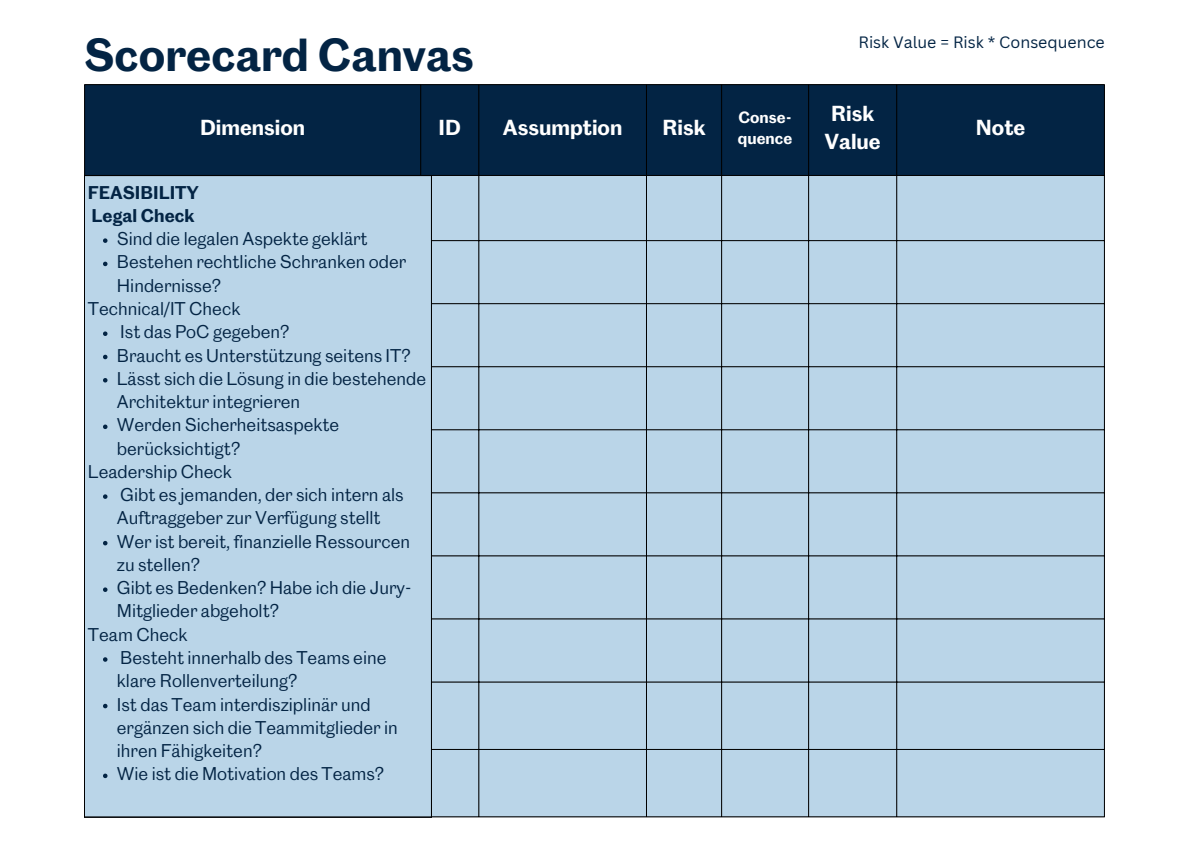
<style>
.page{position:relative;width:1191px;height:843px;background:#fff}
.page>*{position:absolute;margin:0;border:0;box-sizing:border-box;transform-origin:0 0}
.t1{font:600 42.6px "Caslon Doric";color:#032444}
.t2{font:600 20px/27.8px "Caslon Doric";color:#fff;text-align:center}
.t3{font:17px/23.2px "Caslon Doric";color:#032444}
.t4{font:600 17px/23.2px "Caslon Doric";color:#032444}
.t5{font:16px "Canva Sans";color:#032444}
.t6{font:600 15px/21px "Caslon Doric";color:#fff}
</style>
<div class="page">
<div style="left:85px;top:85px;width:1018px;height:90px;background:#032444"></div>
<div style="left:431px;top:176px;width:672px;height:640px;background:#bad5e8"></div>
<hr style="left:84px;top:85px;width:1px;height:731px;background:#000">
<hr style="left:420px;top:85px;width:1px;height:731px;background:#000">
<hr style="left:478px;top:85px;width:1px;height:731px;background:#000">
<hr style="left:646px;top:85px;width:1px;height:731px;background:#000">
<hr style="left:721px;top:85px;width:1px;height:731px;background:#000">
<hr style="left:808px;top:85px;width:1px;height:731px;background:#000">
<hr style="left:896px;top:85px;width:1px;height:731px;background:#000">
<hr style="left:1103px;top:85px;width:1px;height:731px;background:#000">
<hr style="left:84px;top:84px;width:1020px;height:1px;background:#000">
<hr style="left:84px;top:175px;width:1020px;height:1px;background:#000">
<hr style="left:84px;top:240px;width:1020px;height:1px;background:#000">
<hr style="left:84px;top:303px;width:1020px;height:1px;background:#000">
<hr style="left:84px;top:366px;width:1020px;height:1px;background:#000">
<hr style="left:84px;top:429px;width:1020px;height:1px;background:#000">
<hr style="left:84px;top:492px;width:1020px;height:1px;background:#000">
<hr style="left:84px;top:555px;width:1020px;height:1px;background:#000">
<hr style="left:84px;top:618px;width:1020px;height:1px;background:#000">
<hr style="left:84px;top:681px;width:1020px;height:1px;background:#000">
<hr style="left:84px;top:748px;width:1020px;height:1px;background:#000">
<hr style="left:84px;top:816px;width:1020px;height:1px;background:#000">
<div style="left:85px;top:176px;width:346px;height:640px;background:#bad5e8"></div>
<svg style="left:103px;top:238px;width:4px;height:5px"></svg>
<svg style="left:103px;top:261px;width:4px;height:5px"></svg>
<svg style="left:103px;top:331px;width:4px;height:5px"></svg>
<svg style="left:103px;top:354px;width:4px;height:5px"></svg>
<svg style="left:103px;top:378px;width:4px;height:4px"></svg>
<svg style="left:103px;top:424px;width:4px;height:5px"></svg>
<svg style="left:103px;top:494px;width:4px;height:4px"></svg>
<svg style="left:103px;top:540px;width:4px;height:5px"></svg>
<svg style="left:103px;top:587px;width:4px;height:4px"></svg>
<svg style="left:103px;top:657px;width:4px;height:4px"></svg>
<svg style="left:103px;top:703px;width:4px;height:5px"></svg>
<svg style="left:103px;top:773px;width:4px;height:4px"></svg>
<h1 class="t1" style="left:84px;top:37px;width:391px">Scorecard Canvas</h1>
<p class="t5" style="left:858px;top:31px;width:248px">Risk Value = Risk * Consequence</p>
<p class="t2" style="left:200px;top:115px;width:107px">Dimension</p>
<p class="t2" style="left:438px;top:115px;width:24px">ID</p>
<p class="t2" style="left:503px;top:115px;width:121px">Assumption</p>
<p class="t2" style="left:662px;top:115px;width:45px">Risk</p>
<p class="t6" style="left:737px;top:108px;width:56px">Conse&shy;quence</p>
<p class="t2" style="left:824px;top:101px;width:58px">Risk<br>Value</p>
<p class="t4" style="left:88px;top:182px;width:112px">FEASIBILITY<br>Legal Check</p>
<p class="t3" style="left:117px;top:228px;width:291px">Sind die legalen Aspekte geklärt<br>Bestehen rechtliche Schranken oder<br>Hindernisse?</p>
<p class="t3" style="left:117px;top:321px;width:311px">Ist das PoC gegeben?<br>Braucht es Unterstützung seitens IT?<br>Lässt sich die Lösung in die bestehende<br>Architektur integrieren<br>Werden Sicherheitsaspekte berücksichtigt?</p>
<p class="t3" style="left:117px;top:484px;width:296px">Gibt es jemanden, der sich intern als<br>Auftraggeber zur Verfügung stellt<br>Wer ist bereit, finanzielle Ressourcen zu stellen?<br>Gibt es Bedenken? Habe ich die Jury-<br>Mitglieder abgeholt?</p>
<p class="t3" style="left:117px;top:647px;width:282px">Besteht innerhalb des Teams eine klare Rollenverteilung?<br>Ist das Team interdisziplinär und ergänzen sich die Teammitglieder in ihren Fähigkeiten?<br>Wie ist die Motivation des Teams?</p>
<p class="t3" style="left:88px;top:298px;width:154px">Technical/IT Check</p>
<p class="t3" style="left:88px;top:461px;width:145px">Leadership Check</p>
<p class="t3" style="left:88px;top:624px;width:101px">Team Check</p>
<p class="t2" style="left:975px;top:115px;width:51px">Note</p>
</div>
